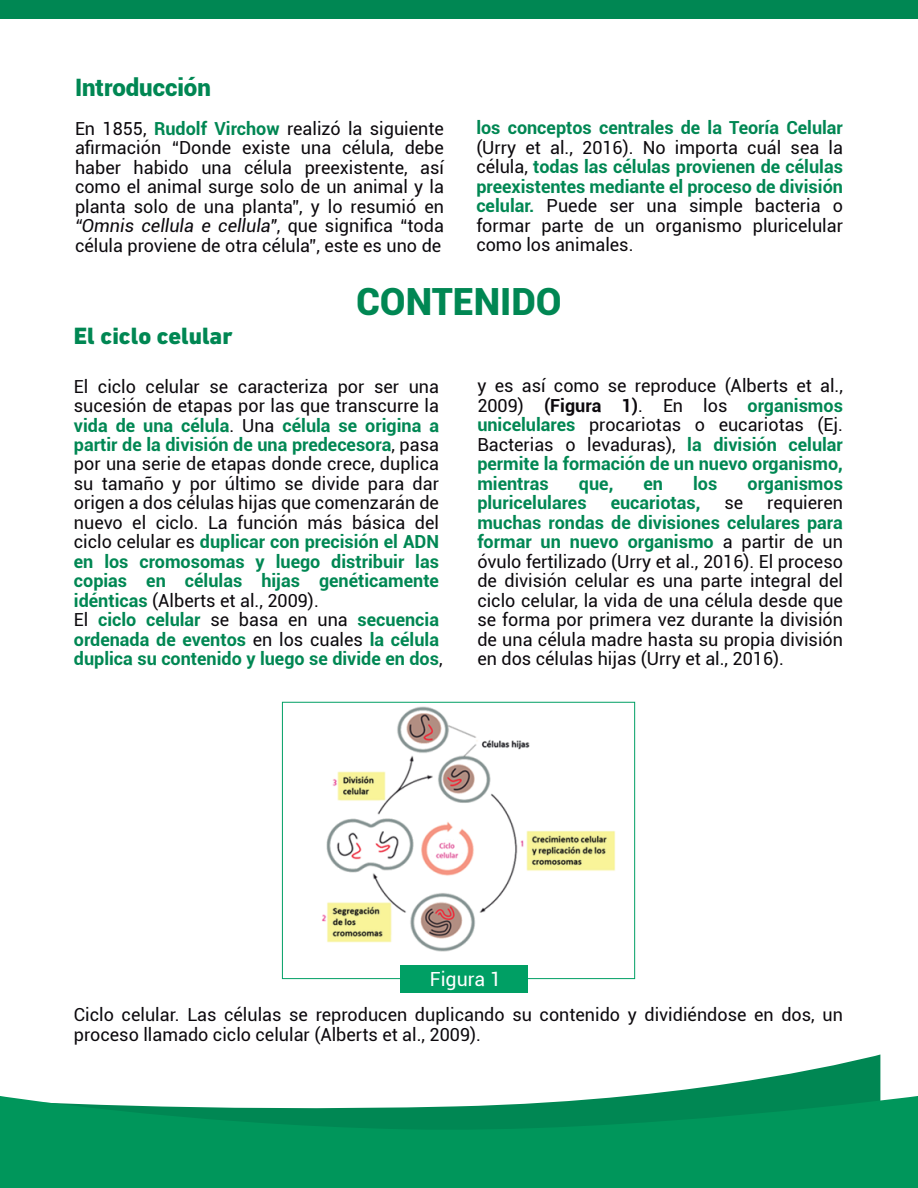
<style>
.page{position:relative;width:918px;height:1188px;background:#fff}
.page>*{position:absolute;margin:0;border:0;box-sizing:border-box;transform-origin:0 0}
.t1{font:900 37.5px "Roboto";color:#008753}
.t2{font:800 24px "DIN Next LT Pro";color:#008753}
.t3{font:900 24px "Roboto";color:#008753}
.t4{font:19.5px "Roboto";color:#fff}
.t5{font:18px/19.5px "Roboto";color:#0c090d;text-align:justify}
.t6{font:700 18px "Roboto";color:#008753}
.s1{font-weight:700;color:#008753}
.s2{font-style:italic}
.s3{font-weight:700}
</style>
<div class="page">
<svg style="left:627px;top:1054px;width:253px;height:42px"></svg>
<svg style="left:0;top:1096px;width:918px;height:92px;fill:#00965b"></svg>
<div style="left:0;top:0;width:918px;height:19px;background:#008753"></div>
<img style="left:295px;top:701px;width:338px;height:285px">
<div style="left:282px;top:702px;width:353px;height:277px;border:1px solid #009f64"></div>
<div style="left:400px;top:965px;width:127px;height:27px;background:#009f64"></div>
<h2 class="t3" style="left:75px;top:70px;width:137px">Introducción</h2>
<p class="t5" style="left:75px;top:118px;width:370px">En 1855, <span class="s1">Rudolf Virchow</span> realizó la siguiente afirmación “Donde existe una célula, debe haber habido una célula preexistente, así como el animal surge solo de un animal y la planta solo de una planta”, y lo resumió en <span class="s2">“Omnis cellula e cellula"</span>, que significa “toda célula proviene de otra célula”, este es uno de</p>
<p class="t6" style="left:476px;top:115px;width:368px">los conceptos centrales de la Teoría Celular</p>
<p class="t5" style="left:476px;top:137px;width:368px">(Urry et al., 2016). No importa cuál sea la célula, <span class="s1">todas las células provienen de células preexistentes mediante el proceso de división celular.</span> Puede ser una simple bacteria o formar parte de un organismo pluricelular como los animales.</p>
<h1 class="t1" style="left:356px;top:275px;width:207px">CONTENIDO</h1>
<h2 class="t2" style="left:74px;top:322px;width:160px">El ciclo celular</h2>
<p class="t5" style="left:74px;top:376px;width:370px;text-align:left">El ciclo celular se caracteriza por ser una sucesión de etapas por las que transcurre la <span class="s1">vida de una célula</span>. Una <span class="s1">célula se origina a partir de la división de una predecesora</span>, pasa por una serie de etapas donde crece, duplica su tamaño y por último se divide para dar origen a dos células hijas que comenzarán de nuevo el ciclo. La función más básica del ciclo celular es <span class="s1">duplicar con precisión el ADN en los cromosomas y luego distribuir las copias en células hijas genéticamente idénticas</span> (Alberts et al., 2009).<br>El <span class="s1">ciclo celular</span> se basa en una <span class="s1">secuencia ordenada de eventos</span> en los cuales <span class="s1">la célula duplica su contenido y luego se divide en dos</span>,</p>
<p class="t5" style="left:477px;top:376px;width:367px">y es así como se reproduce (Alberts et al., 2009) <span class="s3">(Figura 1)</span>. En los <span class="s1">organismos unicelulares</span> procariotas o eucariotas (Ej.<br>Bacterias o levaduras), <span class="s1">la división celular permite la formación de un nuevo organismo, mientras</span></p>
<p class="t6" style="left:579px;top:471px;width:36px">que,</p>
<p class="t6" style="left:643px;top:471px;width:21px">en</p>
<p class="t6" style="left:693px;top:471px;width:26px">los</p>
<p class="t6" style="left:748px;top:471px;width:97px">organismos</p>
<p class="t6" style="left:477px;top:490px;width:111px">pluricelulares</p>
<p class="t6" style="left:611px;top:490px;width:91px">eucariotas,</p>
<p class="t5" style="left:724px;top:493px;width:20px">se</p>
<p class="t5" style="left:767px;top:493px;width:77px">requieren</p>
<p class="t5" style="left:477px;top:512px;width:367px"><span class="s1">muchas rondas de divisiones celulares para formar un nuevo organismo</span> a partir de un óvulo fertilizado (Urry et al., 2016). El proceso de división celular es una parte integral del ciclo celular, la vida de una célula desde que se forma por primera vez durante la división de una célula madre hasta su propia división en dos células hijas (Urry et al., 2016).</p>
<p class="t4" style="left:430px;top:966px;width:73px">Figura 1</p>
<p class="t5" style="left:74px;top:1004px;width:770px">Ciclo celular. Las células se reproducen duplicando su contenido y dividiéndose en dos, un proceso llamado ciclo celular (Alberts et al., 2009).</p>
</div>
